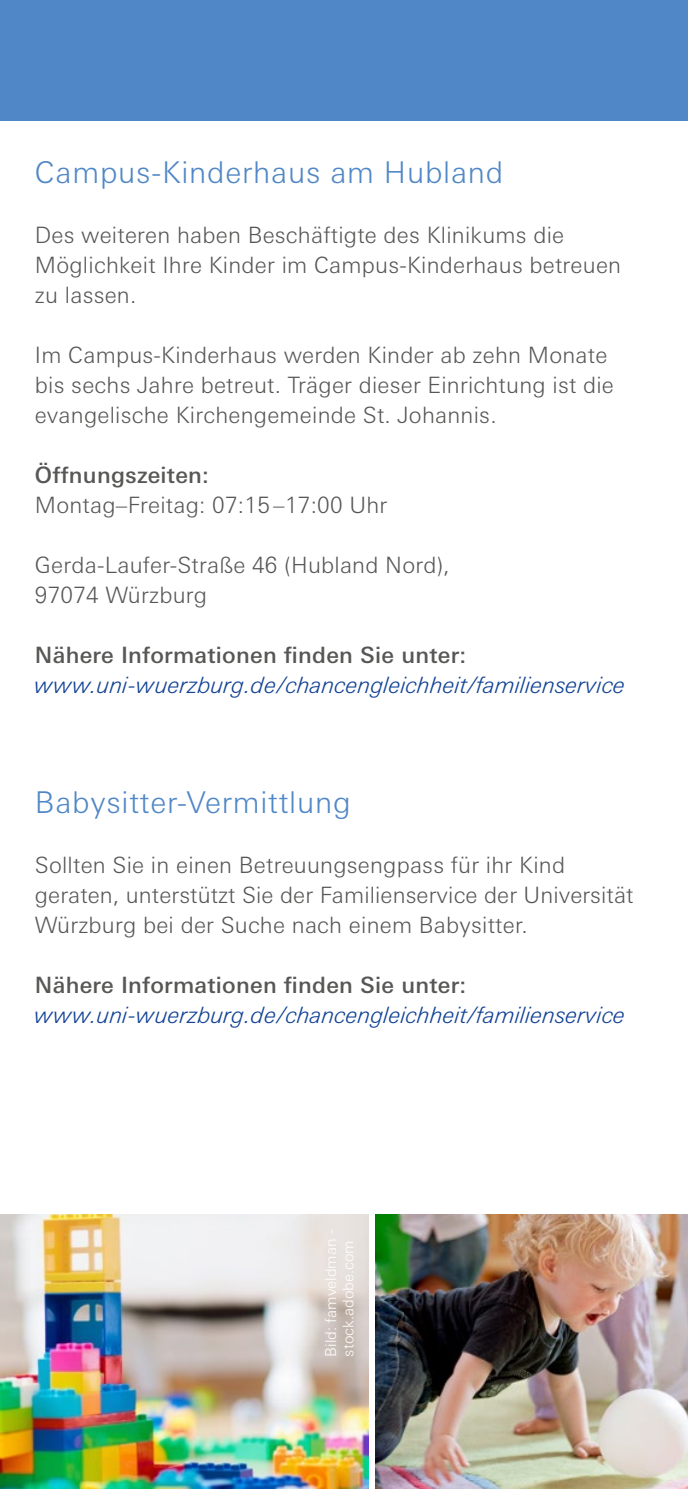
<style>
.page{position:relative;width:688px;height:1489px;background:#fff}
.page>*{position:absolute;margin:0;border:0;box-sizing:border-box;transform-origin:0 0}
.t1{font:300 30px "Univers Next Pro";letter-spacing:.025em;color:#5087c6}
.t2{font:300 22.5px/30px "Univers Next Pro";letter-spacing:.01em;color:#575756}
.t3{font:italic 300 22.5px "Univers Next Pro";letter-spacing:.01em;color:#134395}
.t4{font:500 22.5px "Univers Next Pro";letter-spacing:.01em;color:#575756}
.t5{font:300 15px/17.5px "Univers Next Pro";color:#fff}
</style>
<div class="page">
<img style="left:1px;top:1214px;width:368px;height:274px">
<div style="left:0;top:0;width:687px;height:120px;background:#5087c6"></div>
<img style="left:376px;top:1214px;width:311px;height:274px">
<img style="left:0;top:1214px;width:1px;height:274px">
<h1 class="t1" style="left:35px;top:154px;width:469px">Campus-Kinderhaus am Hubland</h1>
<p class="t2" style="left:35px;top:219px;width:587px">Des weiteren haben Beschäftigte des Klinikums die<br>Möglichkeit Ihre Kinder im Campus-Kinderhaus betreuen zu lassen.</p>
<p class="t2" style="left:35px;top:339px;width:580px">Im Campus-Kinderhaus werden Kinder ab zehn Monate bis sechs Jahre betreut. Träger dieser Einrichtung ist die evangelische Kirchengemeinde St. Johannis.</p>
<p class="t4" style="left:35px;top:461px;width:175px">Öffnungszeiten:</p>
<p class="t2" style="left:35px;top:489px;width:354px">Montag–Freitag: 07:15 –17:00 Uhr</p>
<p class="t2" style="left:35px;top:549px;width:416px">Gerda-Laufer-Straße 46 (Hubland Nord),<br>97074 Würzburg</p>
<p class="t4" style="left:35px;top:641px;width:433px">Nähere Informationen finden Sie unter:</p>
<p class="t3" style="left:35px;top:671px;width:591px">www.uni-wuerzburg.de/chancengleichheit/familienservice</p>
<h1 class="t1" style="left:35px;top:784px;width:317px">Babysitter-Vermittlung</h1>
<p class="t2" style="left:35px;top:849px;width:600px">Sollten Sie in einen Betreuungsengpass für ihr Kind geraten, unterstützt Sie der Familienservice der Universität<br>Würzburg bei der Suche nach einem Babysitter.</p>
<p class="t4" style="left:35px;top:971px;width:433px">Nähere Informationen finden Sie unter:</p>
<p class="t3" style="left:35px;top:1001px;width:591px">www.uni-wuerzburg.de/chancengleichheit/familienservice</p>
<p class="t5" style="left:322px;top:1356px;width:129px;rotate:-90deg">Bild: famveldman - stock.adobe.com</p>
</div>
